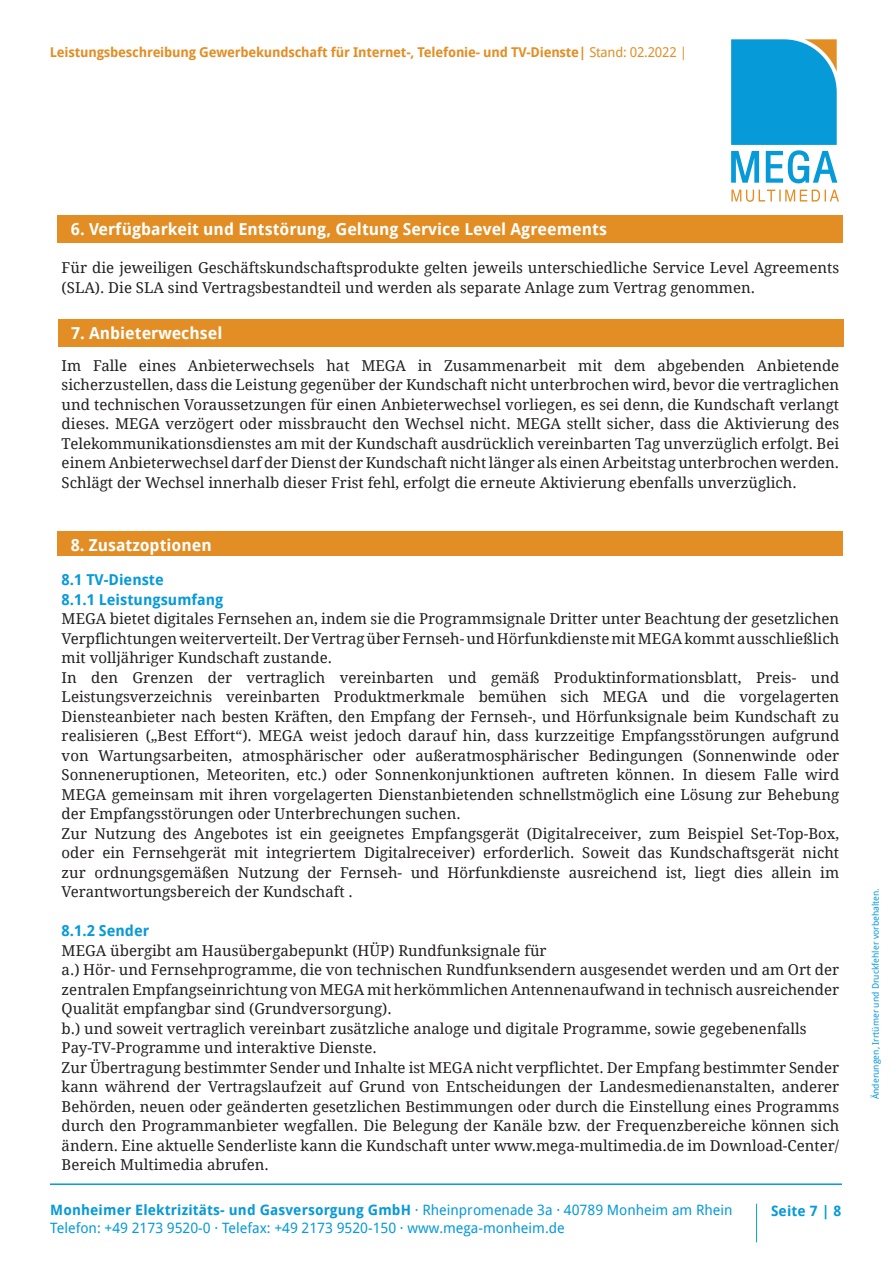
<style>
.page{position:relative;width:893px;height:1263px;background:#fff}
.page>*{position:absolute;margin:0;border:0;box-sizing:border-box;transform-origin:0 0}
.t1{font:700 16.5px "Droid Sans";color:#fff}
.Feld_Bezeichnungen{font:15px/19.5px "Droid Serif";color:#231f20;text-align:justify}
.Feld_Bezeichnungen-2{font:700 15px "Droid Sans";color:#069ad9}
.t2{font:700 14.25px "Droid Sans";letter-spacing:.01em;color:#069ad9}
.t3{font:14.25px "Droid Sans";color:#069ad9}
.t4{font:700 13.5px "Droid Sans";letter-spacing:-.015em;color:#e28e25}
.t5{font:9px "Droid Sans";color:#069ad9}
.s1{font-weight:400}
</style>
<div class="page">
<svg style="left:731px;top:39px;width:106px;height:144px"></svg>
<svg style="left:731px;top:190px;width:108px;height:12px"></svg>
<hr style="left:756px;top:1204px;width:1px;height:38px;background:#069ad9">
<hr style="left:50px;top:1183px;width:792px;height:2px;background:#069ad9">
<div style="left:58px;top:215px;width:785px;height:27px;background:#e28e25"></div>
<div style="left:58px;top:319px;width:785px;height:28px;background:#e28e25"></div>
<div style="left:57px;top:531px;width:786px;height:25px;background:#e28e25"></div>
<p class="t4" style="left:50px;top:42px;width:639px">Leistungsbeschreibung Gewerbekundschaft für Internet-, Telefonie- und TV-Dienste| <span class="s1">Stand: 02.2022 |</span></p>
<p class="t1" style="left:71px;top:218px;width:538px">6. Verfügbarkeit und Entstörung, Geltung Service Level Agreements</p>
<p class="Feld_Bezeichnungen" style="left:62px;top:258px;width:779px">Für die jeweiligen Geschäftskundschaftsprodukte gelten jeweils unterschiedliche Service Level Agreements (SLA). Die SLA sind Vertragsbestandteil und werden als separate Anlage zum Vertrag genommen.</p>
<p class="t1" style="left:71px;top:322px;width:153px">7. Anbieterwechsel</p>
<p class="Feld_Bezeichnungen" style="left:62px;top:356px;width:779px">Im Falle eines Anbieterwechsels hat MEGA in Zusammenarbeit mit dem abgebenden Anbietende sicherzustellen, dass die Leistung gegenüber der Kundschaft nicht unterbrochen wird, bevor die vertraglichen und technischen Voraussetzungen für einen Anbieterwechsel vorliegen, es sei denn, die Kundschaft verlangt dieses. MEGA verzögert oder missbraucht den Wechsel nicht. MEGA stellt sicher, dass die Aktivierung des Telekommunikationsdienstes am mit der Kundschaft ausdrücklich vereinbarten Tag unverzüglich erfolgt. Bei einem Anbieterwechsel darf der Dienst der Kundschaft nicht länger als einen Arbeitstag unterbrochen werden.<br>Schlägt der Wechsel innerhalb dieser Frist fehl, erfolgt die erneute Aktivierung ebenfalls unverzüglich.</p>
<p class="t1" style="left:71px;top:533px;width:142px">8. Zusatzoptionen</p>
<p class="Feld_Bezeichnungen-2" style="left:62px;top:569px;width:104px">8.1 TV-Dienste</p>
<p class="Feld_Bezeichnungen-2" style="left:62px;top:588px;width:163px">8.1.1 Leistungsumfang</p>
<p class="Feld_Bezeichnungen" style="left:62px;top:609px;width:779px">MEGA bietet digitales Fernsehen an, indem sie die Programmsignale Dritter unter Beachtung der gesetzlichen Verpflichtungen weiterverteilt. Der Vertrag über Fernseh- und Hörfunkdienste mit MEGA kommt ausschließlich mit volljähriger Kundschaft zustande.</p>
<p class="Feld_Bezeichnungen" style="left:62px;top:668px;width:779px">In den Grenzen der vertraglich vereinbarten und gemäß Produktinformationsblatt, Preis- und Leistungsverzeichnis vereinbarten Produktmerkmale bemühen sich MEGA und die vorgelagerten Diensteanbieter nach besten Kräften, den Empfang der Fernseh-, und Hörfunksignale beim Kundschaft zu realisieren („Best Effort“). MEGA weist jedoch darauf hin, dass kurzzeitige Empfangsstörungen aufgrund von Wartungsarbeiten, atmosphärischer oder außeratmosphärischer Bedingungen (Sonnenwinde oder Sonneneruptionen, Meteoriten, etc.) oder Sonnenkonjunktionen auftreten können. In diesem Falle wird MEGA gemeinsam mit ihren vorgelagerten Dienstanbietenden schnellstmöglich eine Lösung zur Behebung der Empfangsstörungen oder Unterbrechungen suchen.</p>
<p class="Feld_Bezeichnungen" style="left:62px;top:824px;width:779px">Zur Nutzung des Angebotes ist ein geeignetes Empfangsgerät (Digitalreceiver, zum Beispiel Set-Top-Box, oder ein Fernsehgerät mit integriertem Digitalreceiver) erforderlich. Soweit das Kundschaftsgerät nicht zur ordnungsgemäßen Nutzung der Fernseh- und Hörfunkdienste ausreichend ist, liegt dies allein im Verantwortungsbereich der Kundschaft .</p>
<p class="Feld_Bezeichnungen-2" style="left:62px;top:920px;width:89px">8.1.2 Sender</p>
<p class="Feld_Bezeichnungen" style="left:62px;top:941px;width:486px">MEGA übergibt am Hausübergabepunkt (HÜP) Rundfunksignale für</p>
<p class="Feld_Bezeichnungen" style="left:62px;top:960px;width:779px">a.) Hör- und Fernsehprogramme, die von technischen Rundfunksendern ausgesendet werden und am Ort der zentralen Empfangseinrichtung von MEGA mit herkömmlichen Antennenaufwand in technisch ausreichender Qualität empfangbar sind (Grundversorgung).</p>
<p class="Feld_Bezeichnungen" style="left:62px;top:1019px;width:746px">b.) und soweit vertraglich vereinbart zusätzliche analoge und digitale Programme, sowie gegebenenfalls</p>
<p class="Feld_Bezeichnungen" style="left:62px;top:1038px;width:317px">Pay-TV-Programme und interaktive Dienste.</p>
<p class="Feld_Bezeichnungen" style="left:62px;top:1058px;width:779px">Zur Übertragung bestimmter Sender und Inhalte ist MEGA nicht verpflichtet. Der Empfang bestimmter Sender kann während der Vertragslaufzeit auf Grund von Entscheidungen der Landesmedienanstalten, anderer Behörden, neuen oder geänderten gesetzlichen Bestimmungen oder durch die Einstellung eines Programms durch den Programmanbieter wegfallen. Die Belegung der Kanäle bzw. der Frequenzbereiche können sich ändern. Eine aktuelle Senderliste kann die Kundschaft unter www.mega-multimedia.de im Download-Center/ Bereich Multimedia abrufen.</p>
<p class="t2" style="left:50px;top:1200px;width:684px">Monheimer Elektrizitäts- und Gasversorgung GmbH <span class="s1">· Rheinpromenade 3a · 40789 Monheim am Rhein</span></p>
<p class="t3" style="left:50px;top:1218px;width:516px">Telefon: +49 2173 9520-0 · Telefax: +49 2173 9520-150 · www.mega-monheim.de</p>
<p class="t2" style="left:771px;top:1200px;width:72px">Seite 7 | 8</p>
<p class="t5" style="left:869px;top:1099px;width:213px;rotate:-90deg">Änderungen, Irrtümer und Druckfehler vorbehalten.</p>
</div>
